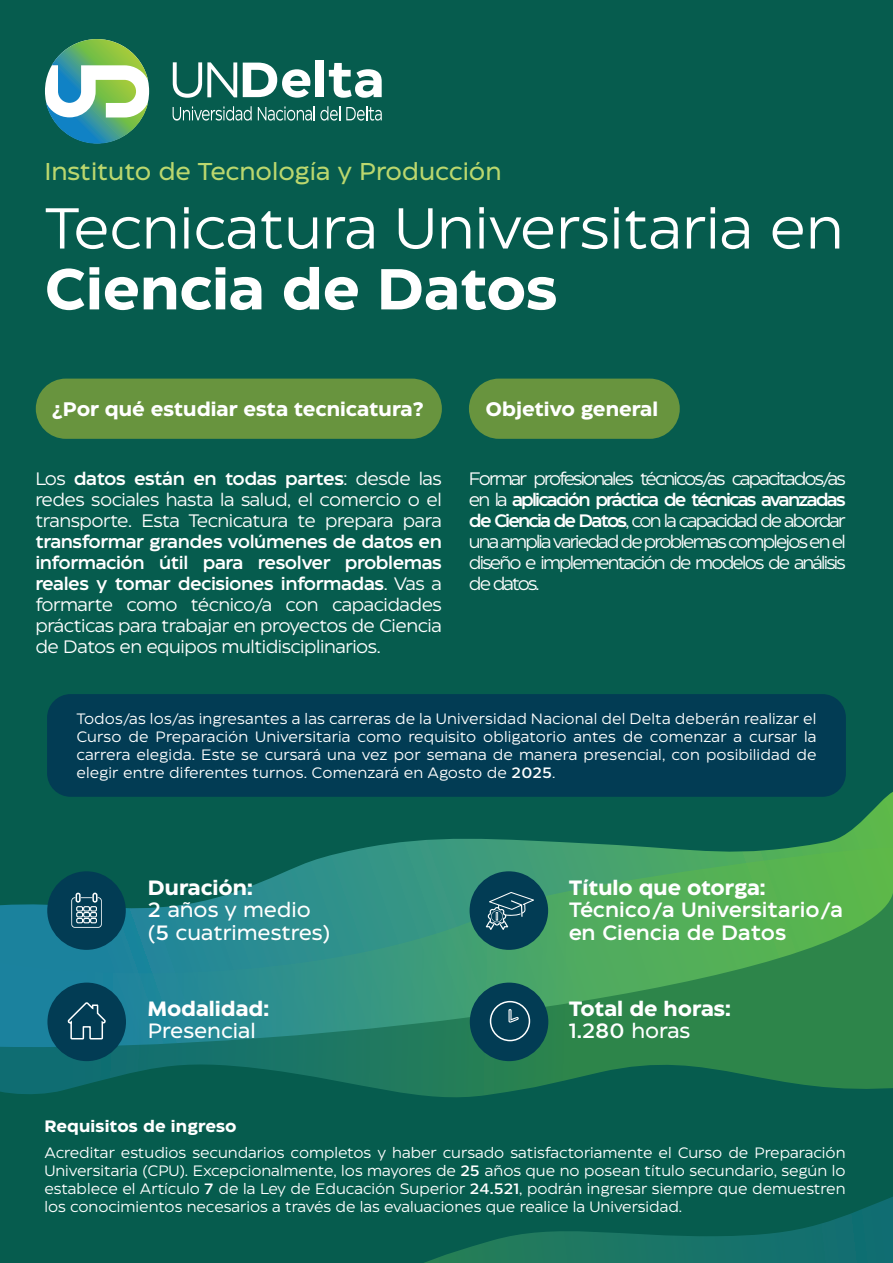
<style>
.page{position:relative;width:893px;height:1263px;background:#065c4e}
.page>*{position:absolute;margin:0;border:0;box-sizing:border-box;transform-origin:0 0}
.t1{font:57.45px "Eastman Roman Trial";color:#fff}
.t2{font:700 57.45px "Eastman Roman Trial";color:#fff}
.t3{font:500 24.3px "Eastman Roman Trial";color:#bbd76e}
.t4{font:500 20.7px/22.5px "Eastman";color:#fff}
.t5{font:500 20.7px/22.5px "Eastman Roman Trial";color:#fff}
.t6{font:700 20.7px "Eastman Roman Trial";color:#fff}
.t7{font:700 19.65px "Eastman Roman Trial";color:#fff}
.t8{font:18px/21px "Eastman Roman Trial";letter-spacing:-.025em;color:#fff;text-align:justify}
.t9{font:700 16.5px "Eastman Roman Trial";letter-spacing:.01em;color:#fff}
.t10{font:15px/18px "Eastman Roman Trial";color:#fff;text-align:justify}
.s1{font-weight:600}
.s2{font-family:"Eastman";font-weight:500}
.s3{font-weight:700}
.s4{font-family:"Eastman"}
.s5{font-family:"Eastman Roman Trial"}
</style>
<div class="page">
<div style="left:36px;top:379px;width:406px;height:60px;background:#68943e;border-radius:30px"></div>
<div style="left:47px;top:694px;width:799px;height:103px;background:#023c54;border-radius:23px"></div>
<svg style="left:58px;top:792px;width:835px;height:55px"></svg>
<svg style="left:0;top:847px;width:893px;height:250px;background:#2d8967"></svg>
<svg style="left:424px;top:1197px;width:469px;height:66px"></svg>
<div style="left:469px;top:379px;width:211px;height:60px;background:#68943e;border-radius:30px"></div>
<div style="left:47px;top:871px;width:79px;height:79px;background:#023c54;border-radius:50%"></div>
<svg style="left:71px;top:866px;width:31px;height:62px"></svg>
<div style="left:47px;top:982px;width:79px;height:79px;background:#023c54;border-radius:50%"></div>
<svg style="left:68px;top:1002px;width:38px;height:38px"></svg>
<div style="left:470px;top:871px;width:78px;height:79px;background:#023c54;border-radius:50%"></div>
<svg style="left:485px;top:892px;width:49px;height:38px"></svg>
<div style="left:470px;top:982px;width:78px;height:79px;background:#023c54;border-radius:50%"></div>
<div style="left:490px;top:1001px;width:40px;height:40px;border:2px solid #fff;border-radius:50%"></div>
<svg style="left:508px;top:1009px;width:11px;height:14px"></svg>
<svg style="left:243px;top:63px;width:67px;height:35px"></svg>
<div style="left:315px;top:61px;width:8px;height:36px;background:#fff"></div>
<svg style="left:329px;top:63px;width:53px;height:35px"></svg>
<svg style="left:173px;top:106px;width:79px;height:15px"></svg>
<svg style="left:258px;top:106px;width:82px;height:15px"></svg>
<svg style="left:346px;top:106px;width:36px;height:15px"></svg>
<svg style="left:173px;top:62px;width:64px;height:36px"></svg>
<svg style="left:46px;top:39px;width:102px;height:105px"></svg>
<h2 class="t3" style="left:44px;top:153px;width:459px">Instituto de Tecnología y Producción</h2>
<h1 class="t1" style="left:44px;top:186px;width:801px">Tecnicatura Universitaria en</h1>
<h1 class="t2" style="left:44px;top:244px;width:514px">Ciencia de Datos</h1>
<h3 class="t7" style="left:52px;top:394px;width:372px">¿Por qué estudiar esta tecnicatura?</h3>
<h3 class="t7" style="left:485px;top:394px;width:174px">Objetivo general</h3>
<p class="t8" style="left:35px;top:467px;width:408px">Los <span class="s1">datos están en todas partes</span>: desde las redes sociales hasta la salud, el comercio o el transporte. Esta Tecnicatura te prepara para</p>
<p class="t8" style="left:35px;top:530px;width:408px"><span class="s1">transformar grandes volúmenes de datos en información útil para resolver problemas reales y tomar decisiones informadas</span>. Vas a formarte como técnico/a con capacidades prácticas para trabajar en proyectos de Ciencia de Datos en equipos multidisciplinarios.</p>
<p class="t8" style="left:469px;top:467px;width:378px">Formar profesionales técnicos/as capacitados/as en la <span class="s1">aplicación práctica de técnicas avanzadas de Ciencia de Datos</span>, con la capacidad de abordar una amplia variedad de problemas complejos en el diseño e implementación de modelos de análisis de datos.</p>
<p class="t10" style="left:76px;top:709px;width:742px">Todos/as los/as ingresantes a las carreras de la Universidad Nacional del Delta deberán realizar el Curso de Preparación Universitaria como requisito obligatorio antes de comenzar a cursar la carrera elegida. Este se cursará una vez por semana de manera presencial, con posibilidad de elegir entre diferentes turnos. Comenzará en Agosto de <span class="s2">2025</span>.</p>
<h3 class="t5" style="left:148px;top:874px;width:184px"><span class="s3">Duración:<br></span><span class="s4">2</span> años y medio (<span class="s4">5</span> cuatrimestres)</h3>
<h3 class="t6" style="left:148px;top:992px;width:123px">Modalidad:</h3>
<h3 class="t5" style="left:148px;top:1018px;width:109px">Presencial</h3>
<p class="t9" style="left:44px;top:1113px;width:194px">Requisitos de ingreso</p>
<h3 class="t6" style="left:569px;top:871px;width:198px">Título que otorga:</h3>
<h3 class="t4" style="left:569px;top:897px;width:276px">Técnico/a Universitario/a en Ciencia de Datos</h3>
<h3 class="t6" style="left:569px;top:992px;width:163px">Total de horas:</h3>
<h3 class="t4" style="left:569px;top:1018px;width:123px">1.280 <span class="s5">horas</span></h3>
<p class="t10" style="left:44px;top:1143px;width:803px">Acreditar estudios secundarios completos y haber cursado satisfactoriamente el Curso de Preparación Universitaria (CPU). Excepcionalmente, los mayores de <span class="s2">25</span> años que no posean título secundario, según lo establece el Artículo <span class="s2">7</span> de la Ley de Educación Superior <span class="s2">24.521</span>, podrán ingresar siempre que demuestren los conocimientos necesarios a través de las evaluaciones que realice la Universidad.</p>
</div>
